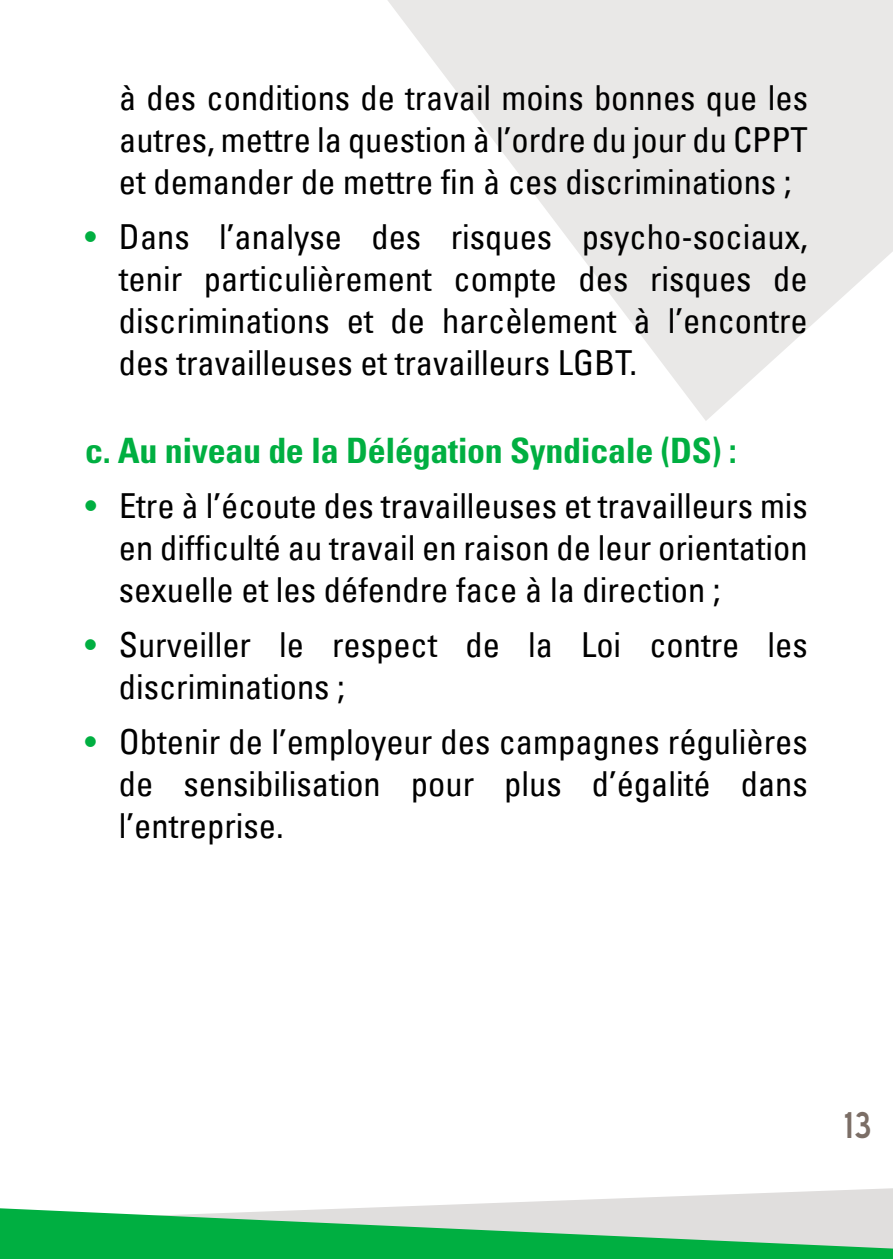
<style>
.page{position:relative;width:893px;height:1259px;background:#fff}
.page>*{position:absolute;margin:0;border:0;box-sizing:border-box;transform-origin:0 0}
.t1{font:36px "Blue Highway";color:#7b6e66}
.t2{font:700 condensed 34.8px "Univers LT Std";letter-spacing:-.01em;color:#00af41}
.t3{font:condensed 34.5px/42px "Univers LT";color:#000;text-align:justify}
.s1{color:#00af41}
</style>
<div class="page">
<svg style="left:0;top:1188px;width:893px;height:71px"></svg>
<svg style="left:388px;top:0;width:505px;height:421px;fill:#e9e8e7"></svg>
<p class="t3" style="left:119px;top:76px;width:690px">à des conditions de travail moins bonnes que les autres, mettre la question à l’ordre du jour du CPPT et demander de mettre fin à ces discriminations ;</p>
<p class="t3" style="left:119px;top:215px;width:690px;text-indent:-34px"><span class="s1">•</span> Dans l’analyse des risques psycho-sociaux, tenir particulièrement compte des risques de discriminations et de harcèlement à l’encontre des travailleuses et travailleurs LGBT.</p>
<p class="t2" style="left:85px;top:429px;width:653px">c. Au niveau de la Délégation Syndicale (DS) :</p>
<p class="t3" style="left:119px;top:484px;width:690px;text-indent:-34px"><span class="s1">•</span> Etre à l’écoute des travailleuses et travailleurs mis en difficulté au travail en raison de leur orientation sexuelle et les défendre face à la direction ;</p>
<p class="t3" style="left:119px;top:623px;width:690px;text-indent:-34px"><span class="s1">•</span> Surveiller le respect de la Loi contre les discriminations ;</p>
<p class="t3" style="left:119px;top:720px;width:690px;text-indent:-34px"><span class="s1">•</span> Obtenir de l’employeur des campagnes régulières de sensibilisation pour plus d’égalité dans l’entreprise.</p>
<p class="t1" style="left:844px;top:1103px;width:29px">13</p>
</div>
